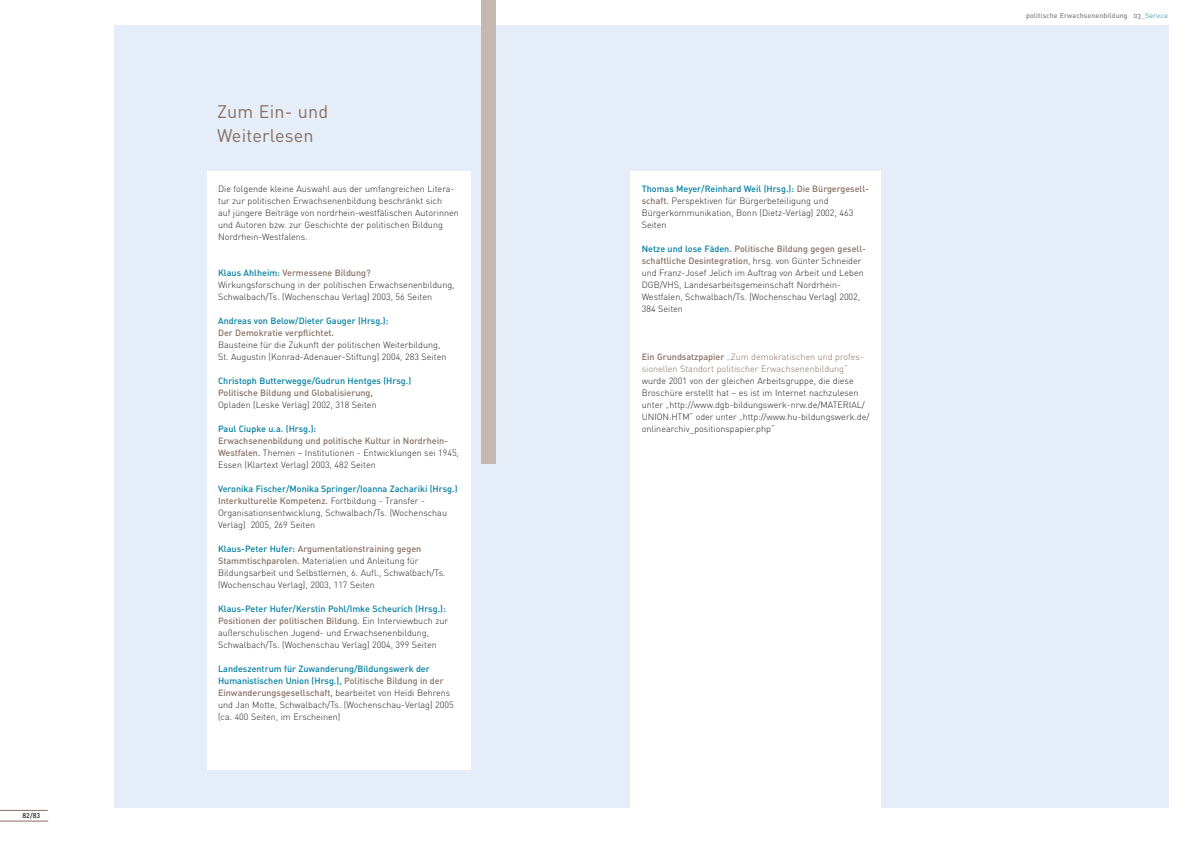
<style>
.page{position:relative;width:1191px;height:842px;background:#fff}
.page>*{position:absolute;margin:0;border:0;box-sizing:border-box;transform-origin:0 0}
.t1{font:18px/24px "DIN";letter-spacing:.01em;color:#866f62}
.t2{font:300 9px/12px "DIN";color:#231f1f}
.t3{font:9px/12px "DIN Medium Alternate";color:#007ea0}
.t4{font:9px/12px "DIN Medium Alternate";color:#866f62}
.t5{font:300 9px/12px "DIN";color:#866f62}
.t6{font:500 7px "DIN";letter-spacing:.015em;color:#808284}
.t7{font:500 7px "DIN";color:#231f1f}
.s1{color:#007ea0}
.s2{font-family:"DIN Medium Alternate";font-weight:400;color:#866f62}
.s3{color:#866f62}
.s4{font-family:"DIN";font-weight:300;color:#231f1f}
.s5{font-family:"DIN Medium Alternate";font-weight:400}
.s6{font-weight:300}
.s7{font-weight:300;color:#007ea0}
</style>
<div class="page">
<hr style="left:0;top:810px;width:48px;height:1px;background:#866f62">
<hr style="left:0;top:821px;width:48px;height:1px;background:#866f62">
<div style="left:115px;top:25px;width:1054px;height:783px;background:#e5edf8"></div>
<div style="left:207px;top:171px;width:263px;height:598px;background:#fff"></div>
<div style="left:630px;top:171px;width:251px;height:649px;background:#fff"></div>
<div style="left:481px;top:1px;width:14px;height:463px;background:#c4b8af"></div>
<p class="t7" style="left:23px;top:813px;width:19px">82/83</p>
<h1 class="t1" style="left:217px;top:102px;width:113px">Zum Ein- und<br>Weiterlesen</h1>
<p class="t2" style="left:218px;top:183px;width:242px">Die folgende kleine Auswahl aus der umfangreichen Litera&shy;tur zur politischen Erwachsenenbildung beschränkt sich<br>auf jüngere Beiträge von nordrhein-westfälischen Autorinnen und Autoren bzw. zur Geschichte der politischen Bildung Nordrhein-Westfalens.</p>
<p class="t4" style="left:218px;top:267px;width:154px"><span class="s1">Klaus Ahlheim:</span> Vermessene Bildung?</p>
<p class="t2" style="left:218px;top:279px;width:238px">Wirkungsforschung in der politischen Erwachsenenbildung,<br>Schwalbach/Ts. (Wochenschau Verlag) 2003, 56 Seiten</p>
<p class="t3" style="left:218px;top:315px;width:172px">Andreas von Below/Dieter Gauger (Hrsg.):</p>
<p class="t4" style="left:218px;top:327px;width:118px">Der Demokratie verpflichtet.</p>
<p class="t2" style="left:218px;top:339px;width:230px">Bausteine für die Zukunft der politischen Weiterbildung,<br>St. Augustin (Konrad-Adenauer-Stiftung) 2004, 283 Seiten</p>
<p class="t3" style="left:218px;top:375px;width:195px">Christoph Butterwegge/Gudrun Hentges (Hrsg.)</p>
<p class="t4" style="left:218px;top:387px;width:156px">Politische Bildung und Globalisierung,</p>
<p class="t2" style="left:218px;top:399px;width:160px">Opladen (Leske Verlag) 2002, 318 Seiten</p>
<p class="t3" style="left:218px;top:423px;width:100px">Paul Ciupke u.a. (Hrsg.):</p>
<p class="t4" style="left:218px;top:435px;width:231px">Erwachsenenbildung und politische Kultur in Nordrhein-</p>
<p class="t2" style="left:218px;top:447px;width:242px"><span class="s2">Westfalen.</span> Themen – Institutionen - Entwicklungen sei 1945,<br>Essen (Klartext Verlag) 2003, 482 Seiten</p>
<p class="t3" style="left:218px;top:483px;width:241px">Veronika Fischer/Monika Springer/Ioanna Zachariki (Hrsg.)<br><span class="s3">Interkulturelle Kompetenz.</span> <span class="s4">Fortbildung - Transfer -</span></p>
<p class="t2" style="left:218px;top:507px;width:230px">Organisationsentwicklung, Schwalbach/Ts. (Wochenschau<br>Verlag) 2005, 269 Seiten</p>
<p class="t4" style="left:218px;top:543px;width:205px"><span class="s1">Klaus-Peter Hufer:</span> Argumentationstraining gegen</p>
<p class="t2" style="left:218px;top:555px;width:229px"><span class="s2">Stammtischparolen.</span> Materialien und Anleitung für<br>Bildungsarbeit und Selbstlernen, 6. Aufl., Schwalbach/Ts. (Wochenschau Verlag), 2003, 117 Seiten</p>
<p class="t3" style="left:218px;top:603px;width:231px">Klaus-Peter Hufer/Kerstin Pohl/Imke Scheurich (Hrsg.):<br><span class="s3">Positionen der politischen Bildung.</span> <span class="s4">Ein Interviewbuch zur</span></p>
<p class="t2" style="left:218px;top:627px;width:220px">außerschulischen Jugend- und Erwachsenenbildung,<br>Schwalbach/Ts. (Wochenschau Verlag) 2004, 399 Seiten</p>
<p class="t3" style="left:218px;top:663px;width:234px">Landeszentrum für Zuwanderung/Bildungswerk der<br>Humanistischen Union (Hrsg.), <span class="s3">Politische Bildung in der<br>Einwanderungsgesellschaft,</span> <span class="s4">bearbeitet von Heidi Behrens</span></p>
<p class="t2" style="left:218px;top:699px;width:237px">und Jan Motte, Schwalbach/Ts. (Wochenschau-Verlag) 2005 (ca. 400 Seiten, im Erscheinen)</p>
<p class="t3" style="left:642px;top:183px;width:229px">Thomas Meyer/Reinhard Weil (Hrsg.): <span class="s3">Die Bürgergesell-</span></p>
<p class="t2" style="left:642px;top:195px;width:213px"><span class="s2">schaft.</span> Perspektiven für Bürgerbeteiligung und<br>Bürgerkommunikation, Bonn (Dietz-Verlag) 2002, 463<br>Seiten</p>
<p class="t4" style="left:642px;top:243px;width:226px"><span class="s1">Netze und lose Fäden.</span> Politische Bildung gegen gesell&shy;schaftliche Desintegration<span class="s4">, hrsg. von Günter Schneider</span></p>
<p class="t2" style="left:642px;top:267px;width:223px">und Franz-Josef Jelich im Auftrag von Arbeit und Leben DGB/VHS, Landesarbeitsgemeinschaft Nordrhein-Westfalen, Schwalbach/Ts. (Wochenschau Verlag) 2002, 384 Seiten</p>
<p class="t5" style="left:642px;top:351px;width:224px"><span class="s5">Ein Grundsatzpapier</span> „Zum demokratischen und profes&shy;sionellen Standort politischer Erwachsenenbildung“</p>
<p class="t2" style="left:642px;top:375px;width:229px">wurde 2001 von der gleichen Arbeitsgruppe, die diese Broschüre erstellt hat – es ist im Internet nachzulesen unter „http://www.dgb-bildungswerk-nrw.de/MATERIAL/ UNION.HTM“ oder unter „http://www.hu-bildungswerk.de/ onlinearchiv_positionspapier.php“</p>
<p class="t6" style="left:1026px;top:13px;width:143px">politische Erwachsenenbildung <span class="s5">03</span><span class="s6">_</span><span class="s7">Service</span></p>
</div>
